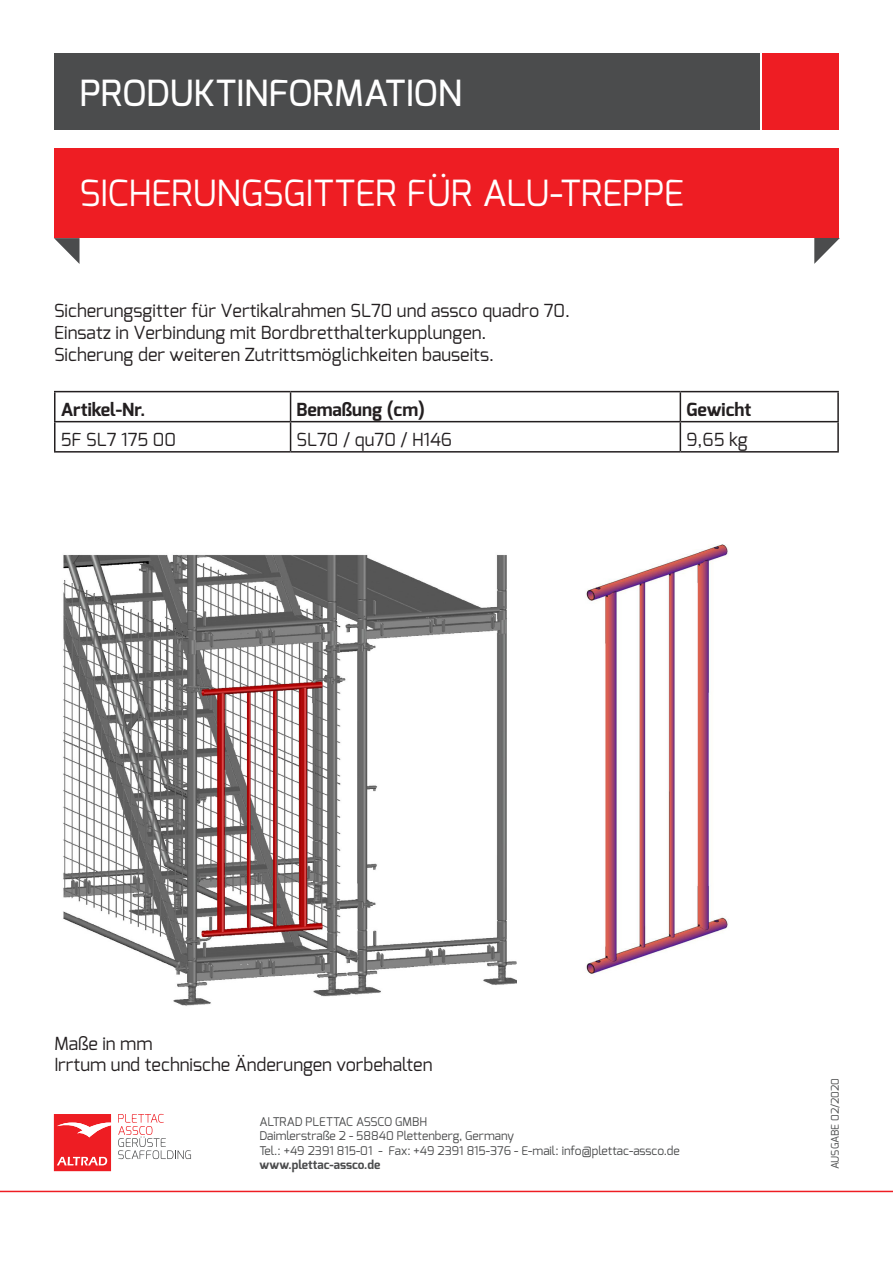
<style>
.page{position:relative;width:893px;height:1263px;background:#fff}
.page>*{position:absolute;margin:0;border:0;box-sizing:border-box;transform-origin:0 0}
.t1{font:36px "Exo";letter-spacing:-.005em;color:#fff}
.t2{font:500 36px "Exo";letter-spacing:-.005em;color:#fff}
.t3{font:18px/21.8px "Exo";color:#231f20}
.t4{font:700 18px "Exo";color:#231f20}
.t5{font:12px/14.4px "Exo";color:#4b4c4d}
.t6{font:700 12px "Exo";color:#4b4c4d}
.t7{font:10.5px "Exo";color:#4b4c4d}
</style>
<div class="page">
<div style="left:54px;top:149px;width:785px;height:89px;background:#ee1d23"></div>
<svg style="left:54px;top:238px;width:26px;height:26px"></svg>
<svg style="left:814px;top:238px;width:26px;height:26px"></svg>
<div style="left:54px;top:53px;width:706px;height:77px;background:#4b4c4d"></div>
<div style="left:762px;top:53px;width:77px;height:77px;background:#ee1d23"></div>
<hr style="left:0;top:1191px;width:893px;height:1px;background:#ee1d23">
<svg style="left:54px;top:1114px;width:57px;height:57px;background:#f03e43"></svg>
<svg style="left:118px;top:1114px;width:73px;height:45px"></svg>
<hr style="left:54px;top:391px;width:237px;height:1px;background:#231f20">
<hr style="left:54px;top:392px;width:2px;height:29px;background:#231f20">
<hr style="left:291px;top:391px;width:389px;height:1px;background:#231f20">
<hr style="left:680px;top:391px;width:159px;height:1px;background:#231f20">
<hr style="left:837px;top:392px;width:2px;height:29px;background:#231f20">
<hr style="left:54px;top:421px;width:237px;height:1px;background:#231f20">
<hr style="left:54px;top:422px;width:2px;height:29px;background:#231f20">
<hr style="left:291px;top:421px;width:389px;height:1px;background:#231f20">
<svg style="left:290px;top:392px;width:1px;height:59px"></svg>
<hr style="left:680px;top:421px;width:159px;height:1px;background:#231f20">
<svg style="left:680px;top:392px;width:1px;height:59px"></svg>
<hr style="left:837px;top:422px;width:2px;height:29px;background:#231f20">
<hr style="left:54px;top:451px;width:237px;height:2px;background:#231f20">
<hr style="left:291px;top:451px;width:389px;height:2px;background:#231f20">
<hr style="left:680px;top:451px;width:159px;height:2px;background:#231f20">
<img style="left:63px;top:554px;width:454px;height:452px">
<img style="left:586px;top:544px;width:143px;height:430px">
<h1 class="t2" style="left:80px;top:70px;width:384px">PRODUKTINFORMATION</h1>
<h1 class="t1" style="left:80px;top:170px;width:606px">SICHERUNGSGITTER FÜR ALU-TREPPE</h1>
<p class="t3" style="left:54px;top:300px;width:518px">Sicherungsgitter für Vertikalrahmen SL70 und assco quadro 70.<br>Einsatz in Verbindung mit Bordbretthalterkupplungen.<br>Sicherung der weiteren Zutrittsmöglichkeiten bauseits.</p>
<p class="t4" style="left:61px;top:398px;width:86px">Artikel-Nr.</p>
<p class="t4" style="left:297px;top:398px;width:130px">Bemaßung (cm)</p>
<p class="t4" style="left:686px;top:398px;width:66px">Gewicht</p>
<p class="t3" style="left:61px;top:428px;width:117px">5F SL7 175 00</p>
<p class="t3" style="left:297px;top:428px;width:157px">SL70 / qu70 / H146</p>
<p class="t3" style="left:686px;top:428px;width:63px">9,65 kg</p>
<p class="t3" style="left:54px;top:1032px;width:380px">Maße in mm<br>Irrtum und technische Änderungen vorbehalten</p>
<p class="t5" style="left:259px;top:1114px;width:422px">ALTRAD PLETTAC ASSCO GMBH<br>Daimlerstraße 2 - 58840 Plettenberg, Germany<br>Tel.: +49 2391 815-01 - Fax: +49 2391 815-376 - E-mail: info@plettac-assco.de</p>
<p class="t6" style="left:259px;top:1157px;width:122px">www.plettac-assco.de</p>
<p class="t7" style="left:828px;top:1169px;width:93px;rotate:-90deg">AUSGABE 02/2020</p>
</div>
